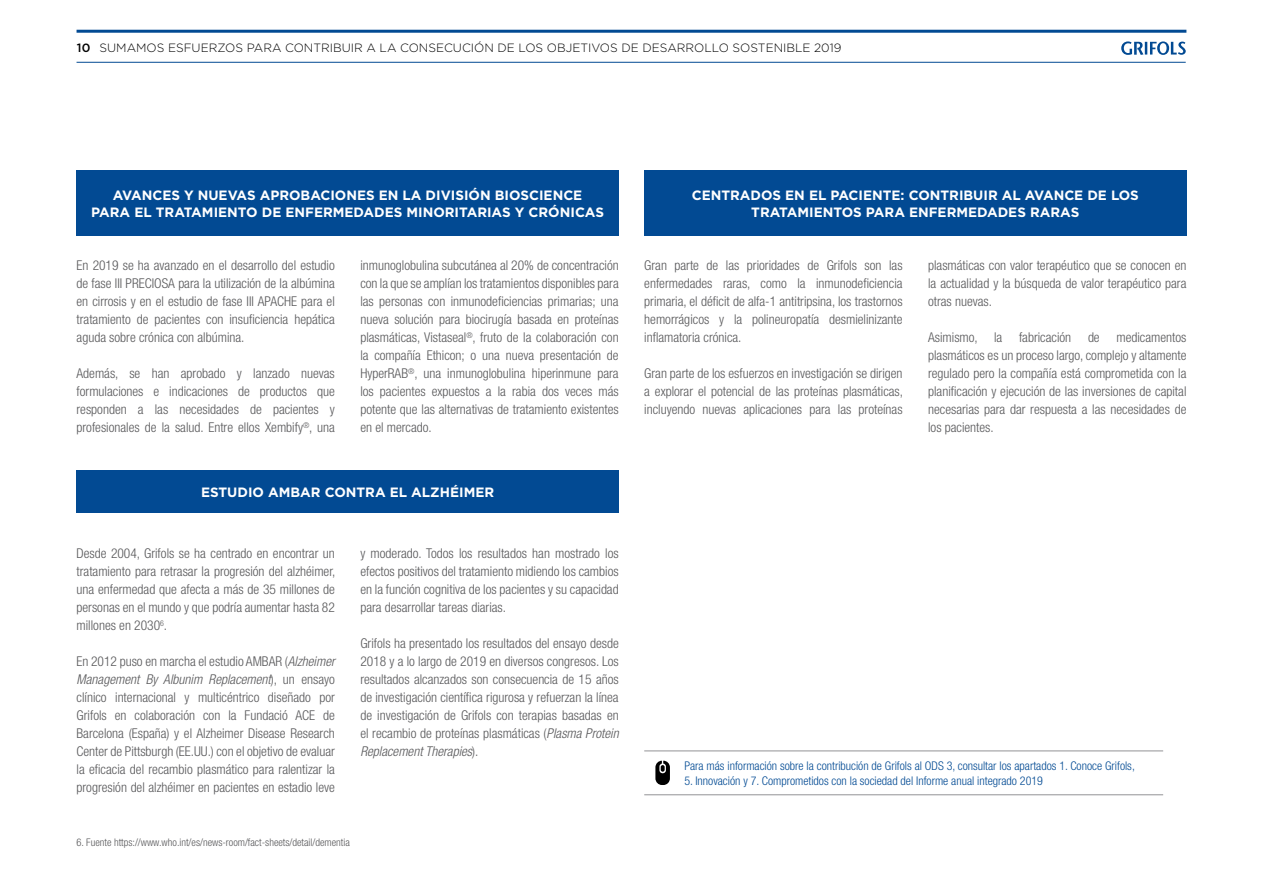
<style>
.page{position:relative;width:1263px;height:893px;background:#fff}
.page>*{position:absolute;margin:0;border:0;box-sizing:border-box;transform-origin:0 0}
.t1{font:300 condensed 13.5px/18px "Helvetica Neue LT Pro";color:#58585a;text-align:justify}
.t2{font:700 13.5px/16.2px "Gotham";color:#fff;text-align:center}
.t3{font:300 condensed 12px "Helvetica Neue LT Pro";color:#024a93}
.t4{font:300 12px "Gotham";color:#000}
.t5{font:300 condensed 10.5px "Helvetica Neue LT Pro";color:#58585a}
.s1{font-weight:500}
.s2{font-style:italic}
</style>
<div class="page">
<hr style="left:77px;top:62px;width:1109px;height:1px;background:#024a93">
<svg style="left:1121px;top:41px;width:65px;height:14px"></svg>
<hr style="left:77px;top:30px;width:1109px;height:3px;background:#024a93">
<div style="left:77px;top:170px;width:542px;height:66px;background:#024a93"></div>
<div style="left:644px;top:170px;width:542px;height:66px;background:#024a93"></div>
<div style="left:77px;top:470px;width:542px;height:42px;background:#024a93"></div>
<hr style="left:644px;top:750px;width:519px;height:1px;background:#929395">
<hr style="left:644px;top:794px;width:519px;height:1px;background:#929395">
<svg style="left:655px;top:761px;width:15px;height:24px"></svg>
<p class="t4" style="left:77px;top:40px;width:766px"><span class="s1">10</span> SUMAMOS ESFUERZOS PARA CONTRIBUIR A LA CONSECUCIÓN DE LOS OBJETIVOS DE DESARROLLO SOSTENIBLE 2019</p>
<p class="t2" style="left:91px;top:187px;width:514px">AVANCES Y NUEVAS APROBACIONES EN LA DIVISIÓN BIOSCIENCE<br>PARA EL TRATAMIENTO DE ENFERMEDADES MINORITARIAS Y CRÓNICAS</p>
<p class="t2" style="left:692px;top:187px;width:449px">CENTRADOS EN EL PACIENTE: CONTRIBUIR AL AVANCE DE LOS<br>TRATAMIENTOS PARA ENFERMEDADES RARAS</p>
<p class="t1" style="left:77px;top:256px;width:260px">En 2019 se ha avanzado en el desarrollo del estudio de fase III PRECIOSA para la utilización de la albúmina en cirrosis y en el estudio de fase III APACHE para el tratamiento de pacientes con insuficiencia hepática aguda sobre crónica con albúmina.</p>
<p class="t1" style="left:77px;top:364px;width:260px">Además, se han aprobado y lanzado nuevas formulaciones e indicaciones de productos que responden a las necesidades de pacientes y profesionales de la salud. Entre ellos Xembify<sup>®</sup>, una</p>
<p class="t1" style="left:360px;top:256px;width:260px">inmunoglobulina subcutánea al 20% de concentración con la que se amplían los tratamientos disponibles para las personas con inmunodeficiencias primarias; una nueva solución para biocirugía basada en proteínas plasmáticas, Vistaseal<sup>®</sup>, fruto de la colaboración con la compañía Ethicon; o una nueva presentación de HyperRAB<sup>®</sup>, una inmunoglobulina hiperinmune para los pacientes expuestos a la rabia dos veces más potente que las alternativas de tratamiento existentes en el mercado.</p>
<p class="t1" style="left:928px;top:256px;width:260px">plasmáticas con valor terapéutico que se conocen en la actualidad y la búsqueda de valor terapéutico para otras nuevas.</p>
<p class="t1" style="left:644px;top:256px;width:260px">Gran parte de las prioridades de Grifols son las enfermedades raras, como la inmunodeficiencia primaria, el déficit de alfa-1 antitripsina, los trastornos hemorrágicos y la polineuropatía desmielinizante inflamatoria crónica.</p>
<p class="t1" style="left:644px;top:364px;width:260px">Gran parte de los esfuerzos en investigación se dirigen a explorar el potencial de las proteínas plasmáticas, incluyendo nuevas aplicaciones para las proteínas</p>
<p class="t1" style="left:928px;top:328px;width:260px">Asimismo, la fabricación de medicamentos plasmáticos es un proceso largo, complejo y altamente regulado pero la compañía está comprometida con la planificación y ejecución de las inversiones de capital necesarias para dar respuesta a las necesidades de los pacientes.</p>
<p class="t2" style="left:201px;top:484px;width:295px">ESTUDIO AMBAR CONTRA EL ALZHÉIMER</p>
<p class="t1" style="left:77px;top:544px;width:260px">Desde 2004, Grifols se ha centrado en encontrar un tratamiento para retrasar la progresión del alzhéimer, una enfermedad que afecta a más de 35 millones de personas en el mundo y que podría aumentar hasta 82 millones en 2030<sup>6</sup>.</p>
<p class="t1" style="left:77px;top:652px;width:260px">En 2012 puso en marcha el estudio AMBAR (<span class="s2">Alzheimer Management By Albunim Replacement</span>), un ensayo clínico internacional y multicéntrico diseñado por Grifols en colaboración con la Fundació ACE de Barcelona (España) y el Alzheimer Disease Research Center de Pittsburgh (EE.UU.) con el objetivo de evaluar la eficacia del recambio plasmático para ralentizar la progresión del alzhéimer en pacientes en estadio leve</p>
<p class="t1" style="left:360px;top:544px;width:260px">y moderado. Todos los resultados han mostrado los efectos positivos del tratamiento midiendo los cambios en la función cognitiva de los pacientes y su capacidad para desarrollar tareas diarias.</p>
<p class="t1" style="left:360px;top:634px;width:260px">Grifols ha presentado los resultados del ensayo desde 2018 y a lo largo de 2019 en diversos congresos. Los resultados alcanzados son consecuencia de 15 años de investigación científica rigurosa y refuerzan la línea de investigación de Grifols con terapias basadas en el recambio de proteínas plasmáticas (<span class="s2">Plasma Protein Replacement Therapies</span>).</p>
<p class="t5" style="left:77px;top:836px;width:275px">6. Fuente https://www.who.int/es/news-room/fact-sheets/detail/dementia</p>
<p class="t3" style="left:684px;top:759px;width:452px">Para más información sobre la contribución de Grifols al ODS 3, consultar los apartados 1. Conoce Grifols,</p>
<p class="t3" style="left:684px;top:773px;width:360px">5. Innovación y 7. Comprometidos con la sociedad del Informe anual integrado 2019</p>
</div>
